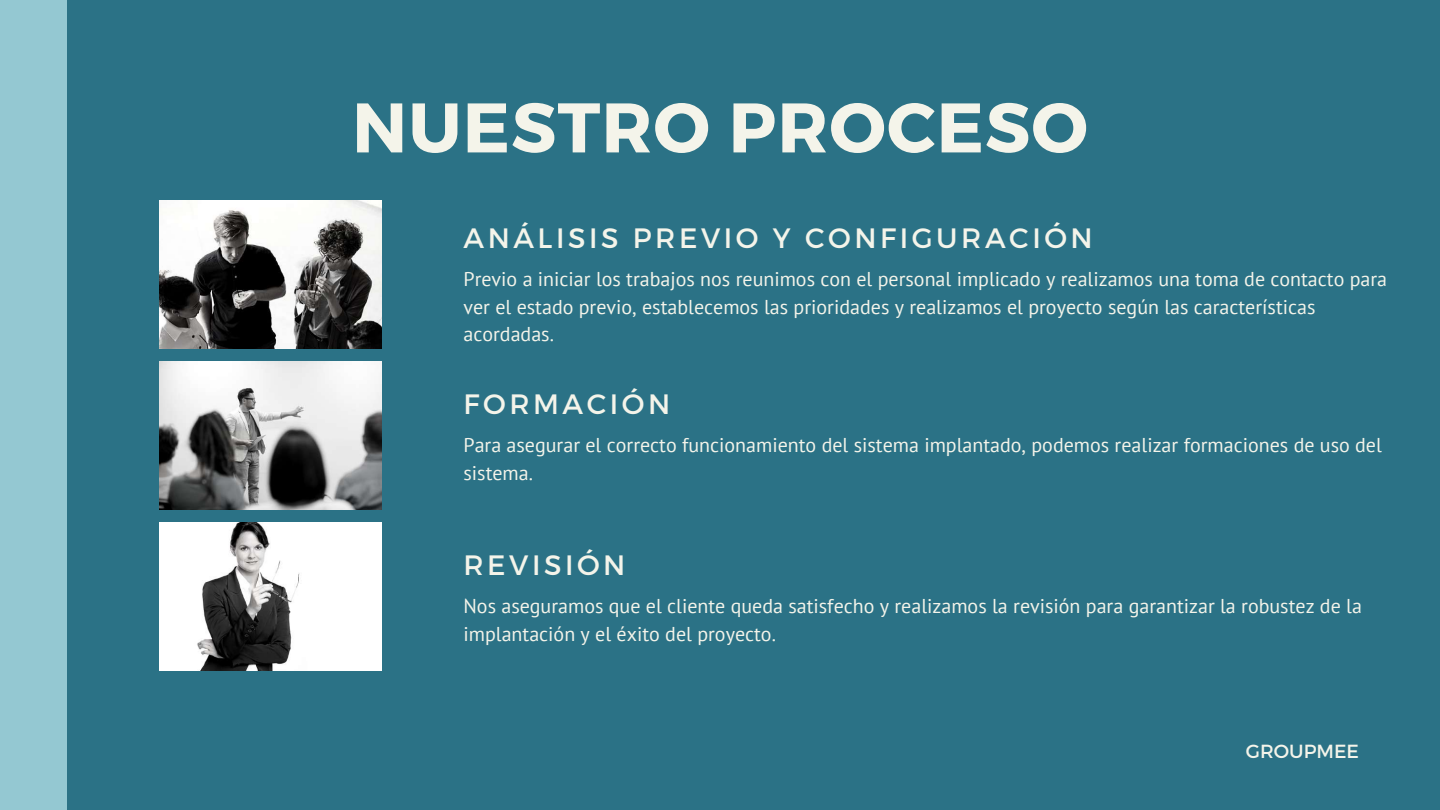
<style>
.page{position:relative;width:1440px;height:810px;background:#2b7286}
.page>*{position:absolute;margin:0;border:0;box-sizing:border-box;transform-origin:0 0}
.t1{font:700 70px "Montserrat";letter-spacing:.02em;color:#f4f4ea}
.t2{font:28px "Montserrat";letter-spacing:.125em;color:#f4f4ea}
.t3{font:20px/27.8px "PT Sans";color:#f4f4ea}
.t4{font:19px "Montserrat";color:#f4f4ea}
</style>
<div class="page">
<div style="left:0;top:0;width:68px;height:810px;background:#94c8d2"></div>
<img style="left:160px;top:201px;width:222px;height:147px">
<img style="left:160px;top:362px;width:222px;height:147px">
<img style="left:160px;top:523px;width:222px;height:147px">
<h1 class="t1" style="left:352px;top:82px;width:737px">NUESTRO PROCESO</h1>
<h2 class="t2" style="left:464px;top:220px;width:631px">ANÁLISIS PREVIO Y CONFIGURACIÓN</h2>
<p class="t3" style="left:464px;top:265px;width:925px">Previo a iniciar los trabajos nos reunimos con el personal implicado y realizamos una toma de contacto para ver el estado previo, establecemos las prioridades y realizamos el proyecto según las características acordadas.</p>
<h2 class="t2" style="left:464px;top:386px;width:208px">FORMACIÓN</h2>
<p class="t3" style="left:464px;top:431px;width:920px">Para asegurar el correcto funcionamiento del sistema implantado, podemos realizar formaciones de uso del sistema.</p>
<h2 class="t2" style="left:464px;top:547px;width:163px">REVISIÓN</h2>
<p class="t3" style="left:464px;top:592px;width:900px">Nos aseguramos que el cliente queda satisfecho y realizamos la revisión para garantizar la robustez de la implantación y el éxito del proyecto.</p>
<p class="t4" style="left:1246px;top:739px;width:115px">GROUPMEE</p>
</div>
